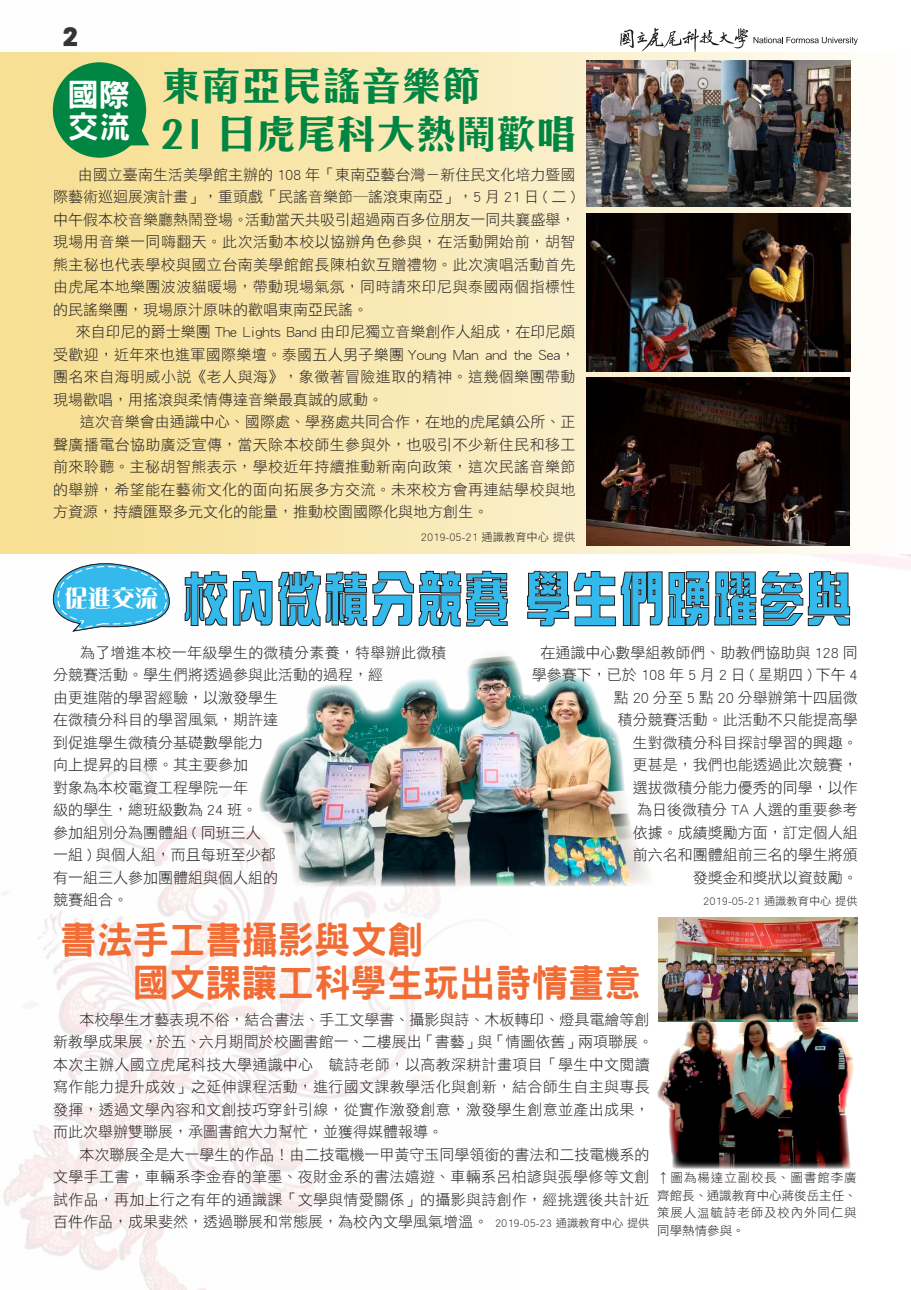
<style>
.page{position:relative;width:911px;height:1290px;background:#fff}
.page>*{position:absolute;margin:0;border:0;box-sizing:border-box;transform-origin:0 0}
.t1{font:700 60.75px "CJ Ngai HK";letter-spacing:.04em;color:#33b9eb;scale:.74 1}
.t2{font:700 40px/48px "C Hei 3 HK";color:#008543}
.t3{font:800 38.12px/43.5px "Han Wang Hei";color:#f26d35;scale:.95 1}
.t4{font:800 31.25px/31.2px "Han Wang Hei";color:#fff}
.t5{font:27.5px "DF Hei Std W12";color:#231f20}
.t6{font:23.38px "DF Yea Song Bd HK BF";color:#fff}
.t7{font:15px/22.5px "DF Hei Std W3";color:#231f20;text-align:justify}
.t8{font:15px/22.5px "DF Hei Std W3";letter-spacing:.02em;color:#231f20}
.t9{font:12.5px/17.5px "DF Hei Std W3";letter-spacing:.07em;color:#231f20;text-align:justify}
.t10{font:11.25px "DF Hei Std W3";color:#231f20}
.s1{font-family:"Microsoft Jheng Hei UI Light"}
</style>
<div class="page">
<img style="left:2px;top:767px;width:416px;height:523px">
<img style="left:207px;top:27px;width:704px;height:929px">
<svg style="left:0;top:53px;width:911px;height:501px;background:#f8e8b3"></svg>
<svg style="left:185px;top:571px;width:42px;height:55px"></svg>
<svg style="left:233px;top:571px;width:39px;height:54px"></svg>
<svg style="left:278px;top:568px;width:42px;height:58px"></svg>
<svg style="left:326px;top:572px;width:41px;height:53px"></svg>
<svg style="left:373px;top:571px;width:134px;height:55px"></svg>
<svg style="left:527px;top:571px;width:88px;height:55px"></svg>
<svg style="left:621px;top:570px;width:41px;height:56px"></svg>
<svg style="left:668px;top:571px;width:182px;height:55px"></svg>
<div style="left:53px;top:62px;width:93px;height:96px;background:#008543;border-radius:50%"></div>
<svg style="left:132px;top:128px;width:17px;height:17px"></svg>
<svg style="left:52px;top:563px;width:118px;height:68px"></svg>
<img style="left:586px;top:60px;width:264px;height:146px">
<img style="left:586px;top:214px;width:264px;height:157px">
<img style="left:586px;top:378px;width:263px;height:168px">
<img style="left:251px;top:642px;width:410px;height:253px">
<img style="left:659px;top:917px;width:198px;height:78px">
<img style="left:657px;top:995px;width:201px;height:174px">
<h3 class="t5" style="left:62px;top:21px;width:19px">2</h3>
<h2 class="t2" style="left:161px;top:59px;width:416px">東南亞民謠音樂節<br>21 日虎尾科大熱鬧歡唱</h2>
<h3 class="t4" style="left:68px;top:79px;width:64px">國際交流</h3>
<p class="t7" style="left:53px;top:163px;width:524px;text-indent:25px">由國立臺南生活美學館主辦的 108 年「東南亞藝台灣－新住民文化培力暨國際藝術巡迴展演計畫」，重頭戲「民謠音樂節─謠滾東南亞」，5 月 21 日 ( 二 )中午假本校音樂廳熱鬧登場。活動當天共吸引超過兩百多位朋友一同共襄盛舉，現場用音樂一同嗨翻天。此次活動本校以協辦角色參與，在活動開始前，胡智熊主秘也代表學校與國立台南美學館館長陳柏欽互贈禮物。此次演唱活動首先由虎尾本地樂團波波貓暖場，帶動現場氣氛，同時請來印尼與泰國兩個指標性的民謠樂團，現場原汁原味的歡唱東南亞民謠。</p>
<p class="t7" style="left:53px;top:320px;width:524px;text-indent:23px">來自印尼的爵士樂團 The Lights Band 由印尼獨立音樂創作人組成，在印尼頗受歡迎，近年來也進軍國際樂壇。泰國五人男子樂團 Young Man and the Sea，團名來自海明威小說《老人與海》，象徵著冒險進取的精神。這幾個樂團帶動現場歡唱，用搖滾與柔情傳達音樂最真誠的感動。</p>
<p class="t7" style="left:53px;top:410px;width:524px;text-indent:27px">這次音樂會由通識中心、國際處、學務處共同合作，在地的虎尾鎮公所、正聲廣播電台協助廣泛宣傳，當天除本校師生參與外，也吸引不少新住民和移工前來聆聽。主秘胡智熊表示，學校近年持續推動新南向政策，這次民謠音樂節的舉辦，希望能在藝術文化的面向拓展多方交流。未來校方會再連結學校與地方資源，持續匯聚多元文化的能量，推動校園國際化與地方創生。</p>
<h3 class="t6" style="left:65px;top:586px;width:95px">促進交流</h3>
<p class="t10" style="left:421px;top:531px;width:156px">2019-05-21 通識教育中心 提供</p>
<h1 class="t1" style="left:183px;top:558px;width:904px">校內微積分競賽 學生們踴躍參與</h1>
<p class="t7" style="left:53px;top:641px;width:395px;text-align:left;text-indent:27px">為了增進本校一年級學生的微積分素養，特舉辦此微積分競賽活動。學生們將透過參與此活動的過程，經<br>由更進階的學習經驗，以激發學生<br>在微積分科目的學習風氣，期許達<br>到促進學生微積分基礎數學能力<br>向上提昇的目標。其主要參加<br>對象為本校電資工程學院一年<br>級的學生，總班級數為 24 班。<br>參加組別分為團體組 ( 同班三人<br>一組 ) 與個人組，而且每班至少都<br>有一組三人參加團體組與個人組的<br>競賽組合。</p>
<p class="t7" style="left:532px;top:641px;width:327px;text-align:right">在通識中心數學組教師們、助教們協助與 128 同學參賽下，已於 108 年 5 月 2 日 ( 星期四 ) 下午 4點 20 分至 5 點 20 分舉辦第十四屆微<br>積分競賽活動。此活動不只能提高學<br>生對微積分科目探討學習的興趣。<br>更甚是，我們也能透過此次競賽，<br>選拔微積分能力優秀的同學，以作<br>為日後微積分 TA 人選的重要參考<br>依據。成績獎勵方面，訂定個人組<br>前六名和團體組前三名的學生將頒<br>發獎金和獎狀以資鼓勵。</p>
<p class="t10" style="left:703px;top:895px;width:156px">2019-05-21 通識教育中心 提供</p>
<h3 class="t3" style="left:133px;top:917px;width:536px;text-indent:-73px">書法手工書攝影與文創<br>國文課讓工科學生玩出詩情畫意</h3>
<p class="t8" style="left:53px;top:1008px;width:601px;text-indent:26px">本校學生才藝表現不俗，結合書法、手工文學書、攝影與詩、木板轉印、燈具電繪等創新教學成果展，於五、六月期間於校圖書館一、二樓展出「書藝」與「情圖依舊」兩項聯展。本次主辦人國立虎尾科技大學通識中心温毓詩老師，以高教深耕計畫項目「學生中文閱讀寫作能力提升成效」之延伸課程活動，進行國文課教學活化與創新，結合師生自主與專長發揮，透過文學內容和文創技巧穿針引線，從實作激發創意，激發學生創意並產出成果，而此次舉辦雙聯展，承圖書館大力幫忙，並獲得媒體報導。</p>
<p class="t7" style="left:53px;top:1143px;width:598px;text-indent:26px">本次聯展全是大一學生的作品！由二技電機一甲黃守玉同學領銜的書法和二技電機系的文學手工書，車輛系李金春的筆墨、夜財金系的書法嬉遊、車輛系呂柏諺與張學修等文創試作品，再加上行之有年的通識課「文學與情愛關係」的攝影與詩創作，經挑選後共計近百件作品，成果斐然，透過聯展和常態展，為校內文學風氣增溫。</p>
<p class="t10" style="left:495px;top:1216px;width:156px">2019-05-23 通識教育中心 提供</p>
<p class="t9" style="left:657px;top:1169px;width:201px">↑圖為楊達立副校長、圖書館李廣齊館長、通識教育中心蔣俊岳主任、策展人<span class="s1">温</span>毓詩老師及校內外同仁與同學熱情參與。</p>
</div>
